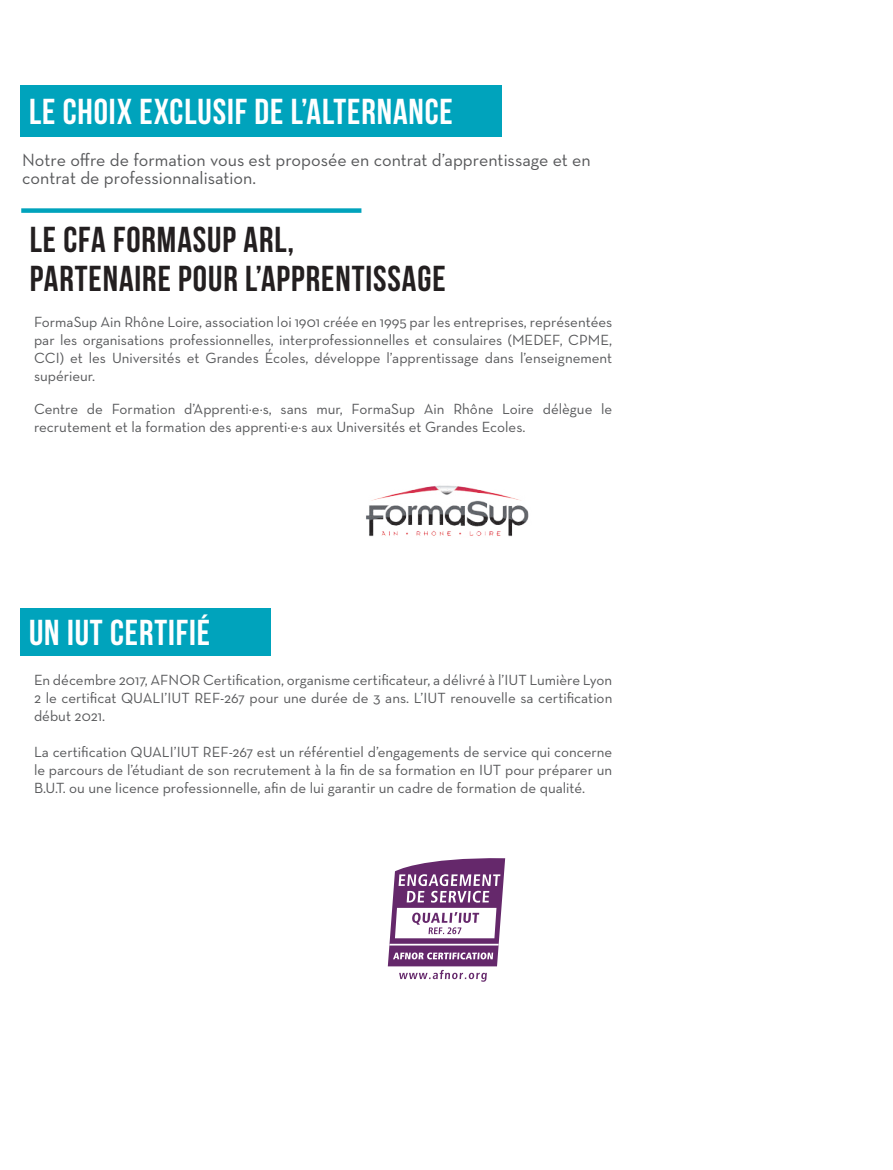
<style>
.page{position:relative;width:893px;height:1170px;background:#fff}
.page>*{position:absolute;margin:0;border:0;box-sizing:border-box;transform-origin:0 0}
.t1{font:700 36px/39px "Bebas Neue";letter-spacing:.025em;color:#231f20}
.t2{font:700 36px "Bebas Neue";letter-spacing:.025em;color:#fff}
.t3{font:18px/18px "Neutra Text";color:#57585a}
.t4{font:15px/18px "Neutra Text";color:#57585a;text-align:justify}
</style>
<div class="page">
<div style="left:21px;top:85px;width:481px;height:51px;background:#00a3bc"></div>
<div style="left:21px;top:608px;width:250px;height:47px;background:#00a3bc"></div>
<img style="left:366px;top:485px;width:163px;height:52px">
<div style="left:21px;top:208px;width:340px;height:5px;background:#00a3bc"></div>
<svg style="left:388px;top:858px;width:117px;height:123px"></svg>
<h1 class="t2" style="left:29px;top:92px;width:425px">LE CHOIX EXCLUSIF DE L’ALTERNANCE</h1>
<p class="t3" style="left:22px;top:151px;width:570px">Notre offre de formation vous est proposée en contrat d’apprentissage et en contrat de professionnalisation.</p>
<h1 class="t1" style="left:30px;top:220px;width:417px">LE CFA FORMASUP ARL,<br>PARTENAIRE POUR L’APPRENTISSAGE</h1>
<p class="t4" style="left:34px;top:312px;width:580px">FormaSup Ain Rhône Loire, association loi 1901 créée en 1995 par les entreprises, représentées par les organisations professionnelles, interprofessionnelles et consulaires (MEDEF, CPME, CCI) et les Universités et Grandes Écoles, développe l’apprentissage dans l’enseignement supérieur.</p>
<p class="t4" style="left:34px;top:399px;width:580px">Centre de Formation d’Apprenti·e·s, sans mur, FormaSup Ain Rhône Loire délègue le recrutement et la formation des apprenti·e·s aux Universités et Grandes Ecoles.</p>
<h1 class="t2" style="left:29px;top:612px;width:183px">UN IUT CERTIFIÉ</h1>
<p class="t4" style="left:34px;top:670px;width:580px">En décembre 2017, AFNOR Certification, organisme certificateur, a délivré à l’IUT Lumière Lyon 2 le certificat QUALI’IUT REF-267 pour une durée de 3 ans. L’IUT renouvelle sa certification début 2021.</p>
<p class="t4" style="left:34px;top:742px;width:580px">La certification QUALI’IUT REF-267 est un référentiel d’engagements de service qui concerne le parcours de l’étudiant de son recrutement à la fin de sa formation en IUT pour préparer un B.U.T. ou une licence professionnelle, afin de lui garantir un cadre de formation de qualité.</p>
</div>
